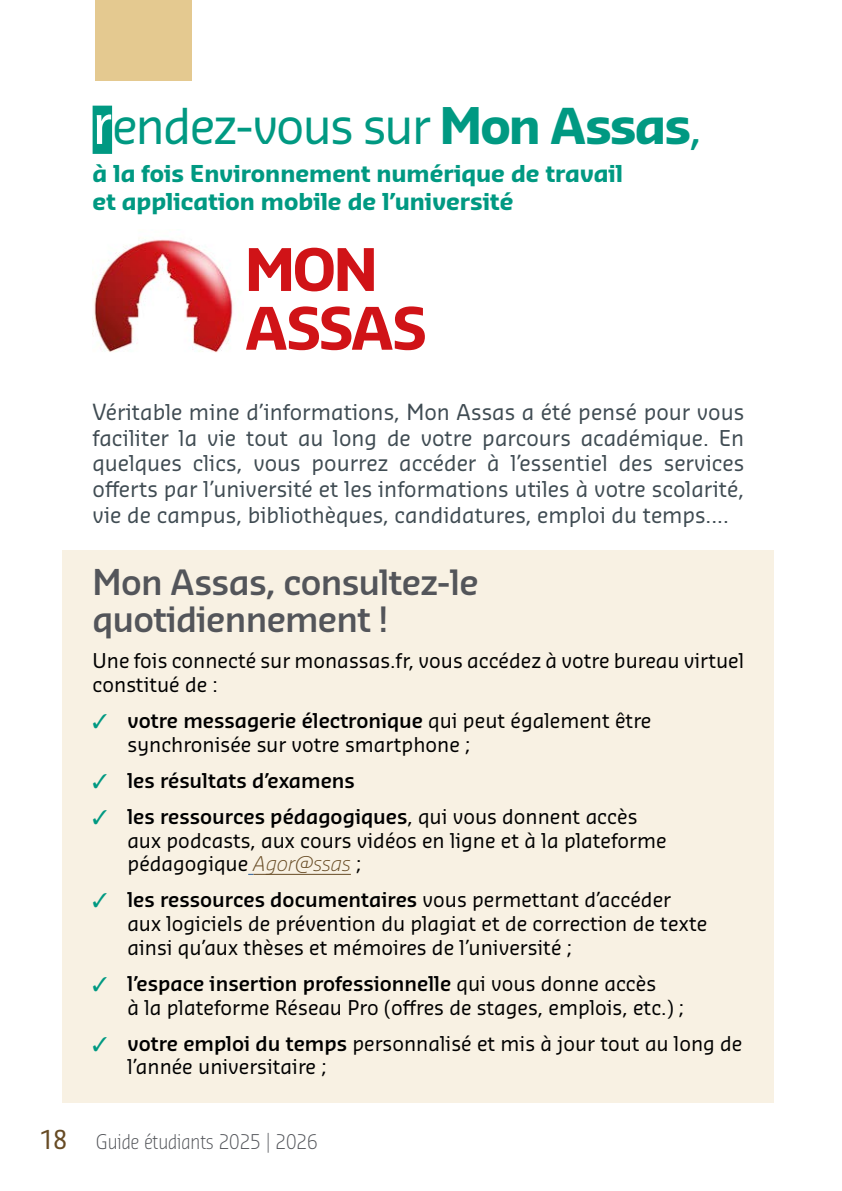
<style>
.page{position:relative;width:842px;height:1191px;background:#fff}
.page>*{position:absolute;margin:0;border:0;box-sizing:border-box;transform-origin:0 0}
.t1{font:700 57px/58.8px "Sansa Pro";letter-spacing:-.04em;color:#d01317}
.t2{font:48.2px "Sansa Pro";letter-spacing:-.04em;color:#009982}
.t3{font:600 34px/36.8px "Sansa Pro";letter-spacing:-.02em;color:#53555a}
.t4{font:700 22.8px/27.2px "Sansa Pro";color:#009982}
.t5{font:21.2px/25.6px "Sansa Pro";color:#404c53;text-align:justify}
.t6{font:19.8px/23.8px "Sansa Pro";color:#000}
.t7{font:300 19.8px "Sansa Con Pro";color:#53555a}
.t8{font:600 19.8px "Sansa Pro";color:#000}
.s1{font-family:"Myriad Pro";font-size:59.6px;color:#fff}
.s2{font-weight:700}
.s3{color:#009982}
.s4{font-weight:600}
.s5{font-weight:300;font-style:italic;color:#674b24}
.s6{font-weight:400;font-size:25.4px;color:#674b24}
</style>
<div class="page">
<div style="left:62px;top:550px;width:712px;height:553px;background:#f8f1e3"></div>
<div style="left:93px;top:106px;width:19px;height:48px;background:#009982"></div>
<hr style="left:253px;top:874px;width:98px;height:1px;background:#674b24">
<img style="left:93px;top:238px;width:141px;height:114px">
<div style="left:95px;top:0;width:97px;height:80px;background:#e4c990"></div>
<h2 class="t2" style="left:93px;top:93px;width:612px"><span class="s1">r</span>endez-vous sur <span class="s2">Mon Assas</span>,</h2>
<p class="t4" style="left:93px;top:160px;width:532px">à la fois Environnement numérique de travail et application mobile de l’université</p>
<h1 class="t1" style="left:245px;top:240px;width:184px">MON<br>ASSAS</h1>
<p class="t5" style="left:93px;top:399px;width:653px">Véritable mine d’informations, Mon Assas a été pensé pour vous faciliter la vie tout au long de votre parcours académique. En quelques clics, vous pourrez accéder à l’essentiel des services offerts par l’université et les informations utiles à votre scolarité, vie de campus, bibliothèques, candidatures, emploi du temps....</p>
<h3 class="t3" style="left:93px;top:564px;width:387px">Mon Assas, consultez-le quotidiennement !</h3>
<p class="t6" style="left:93px;top:649px;width:653px">Une fois connecté sur monassas.fr, vous accédez à votre bureau virtuel constitué de :</p>
<p class="t6" style="left:127px;top:708px;width:525px;text-indent:-35px"><span class="s3">✓</span> <span class="s4">votre messagerie électronique</span> qui peut également être synchronisée sur votre smartphone ;</p>
<p class="t8" style="left:93px;top:766px;width:264px"><span class="s3">✓</span> les résultats d’examens</p>
<p class="t6" style="left:127px;top:804px;width:541px;text-indent:-35px"><span class="s3">✓</span> <span class="s4">les ressources pédagogiques</span>, qui vous donnent accès aux podcasts, aux cours vidéos en ligne et à la plateforme pédagogique <span class="s5">Agor@ssas</span> ;</p>
<p class="t6" style="left:127px;top:887px;width:581px;text-indent:-35px"><span class="s3">✓</span> <span class="s4">les ressources documentaires</span> vous permettant d’accéder aux logiciels de prévention du plagiat et de correction de texte ainsi qu’aux thèses et mémoires de l’université ;</p>
<p class="t6" style="left:127px;top:971px;width:558px;text-indent:-35px"><span class="s3">✓</span> <span class="s4">l’espace insertion professionnelle</span> qui vous donne accès<br>à la plateforme Réseau Pro (offres de stages, emplois, etc.) ;</p>
<p class="t6" style="left:127px;top:1031px;width:616px;text-indent:-35px"><span class="s3">✓</span> <span class="s4">votre emploi du temps</span> personnalisé et mis à jour tout au long de l’année universitaire ;</p>
<p class="t7" style="left:40px;top:1128px;width:279px"><span class="s6">18</span> Guide étudiants 2025 | 2026</p>
</div>
